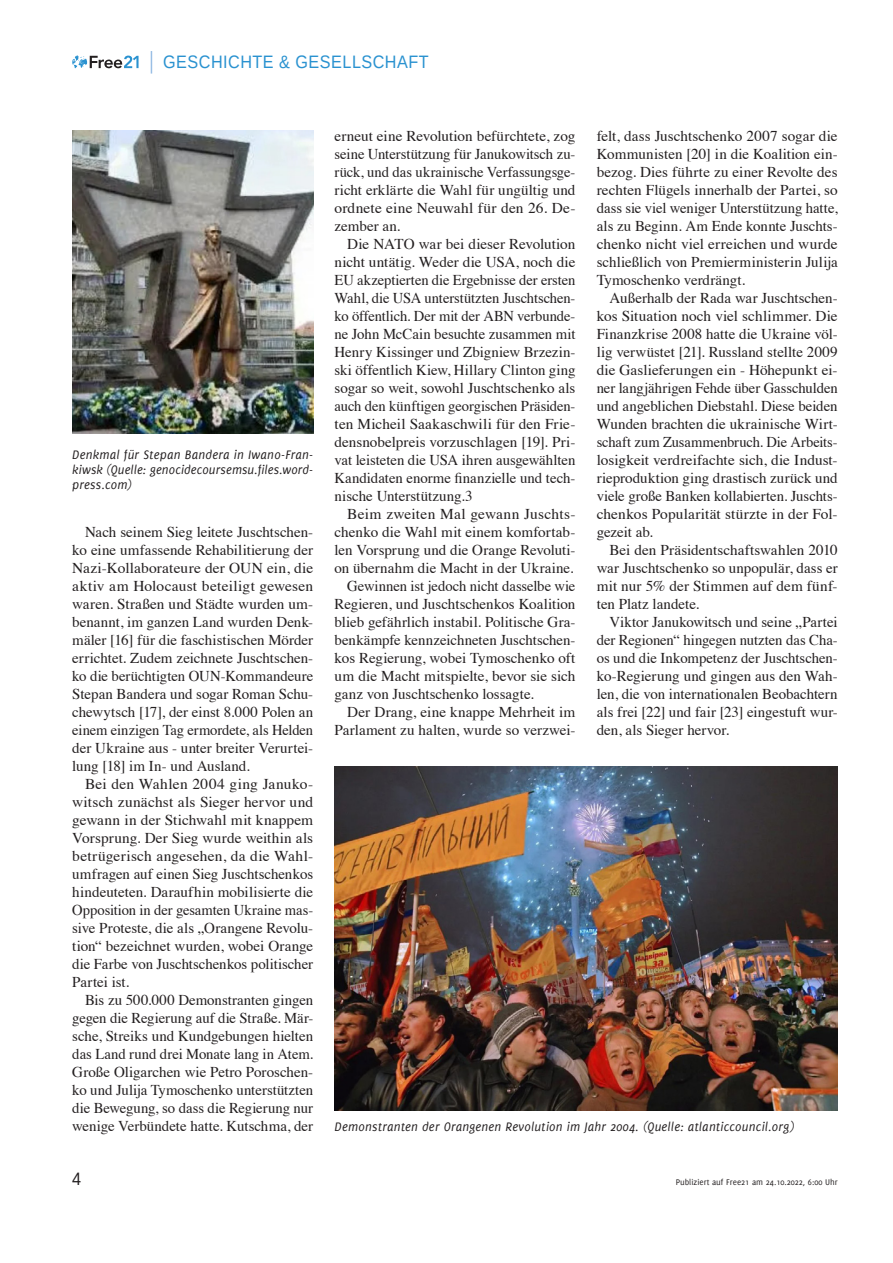
<style>
.page{position:relative;width:893px;height:1263px;background:#fff}
.page>*{position:absolute;margin:0;border:0;box-sizing:border-box;transform-origin:0 0}
.t1{font:18px "Liberation Sans";letter-spacing:.03em;color:#2a92d0;scale:.9 1}
.t2{font:18px "Liberation Sans";color:#231f20;scale:.9 1}
.t3{font:15px/18px "Times";color:#231f20;text-align:justify}
.t4{font:italic 13.5px/15px "Delicious";letter-spacing:.015em;color:#231f20;text-align:justify}
.t5{font:9px "Delicious";color:#231f20}
</style>
<div class="page">
<svg style="left:72px;top:55px;width:67px;height:13px"></svg>
<svg style="left:151px;top:51px;width:1px;height:23px"></svg>
<img style="left:72px;top:130px;width:241px;height:304px">
<img style="left:334px;top:766px;width:504px;height:345px">
<p class="t1" style="left:163px;top:51px;width:297px">GESCHICHTE &amp; GESELLSCHAFT</p>
<p class="t4" style="left:72px;top:447px;width:242px">Denkmal für Stepan Bandera in Iwano-Fran&shy;kiwsk (Quelle: genocidecoursemsu.files.word&shy;press.com)</p>
<p class="t3" style="left:72px;top:522px;width:242px;text-indent:13px">Nach seinem Sieg leitete Juschtschen&shy;ko eine umfassende Rehabilitierung der Nazi-Kollaborateure der OUN ein, die aktiv am Holocaust beteiligt gewesen waren. Straßen und Städte wurden um&shy;benannt, im ganzen Land wurden Denk&shy;mäler [16] für die faschistischen Mörder errichtet. Zudem zeichnete Juschtschen&shy;ko die berüchtigten OUN-Kommandeure Stepan Bandera und sogar Roman Schu&shy;chewytsch [17], der einst 8.000 Polen an einem einzigen Tag ermordete, als Helden der Ukraine aus - unter breiter Verurtei&shy;lung [18] im In- und Ausland.</p>
<p class="t3" style="left:72px;top:774px;width:242px;text-indent:13px">Bei den Wahlen 2004 ging Januko&shy;witsch zunächst als Sieger hervor und gewann in der Stichwahl mit knappem Vorsprung. Der Sieg wurde weithin als betrügerisch angesehen, da die Wahl&shy;umfragen auf einen Sieg Juschtschenkos hindeuteten. Daraufhin mobilisierte die Opposition in der gesamten Ukraine mas&shy;sive Proteste, die als „Orangene Revolu&shy;tion“ bezeichnet wurden, wobei Orange die Farbe von Juschtschenkos politischer Partei ist.</p>
<p class="t3" style="left:72px;top:990px;width:242px;text-indent:13px">Bis zu 500.000 Demonstranten gingen gegen die Regierung auf die Straße. Mär&shy;sche, Streiks und Kundgebungen hielten das Land rund drei Monate lang in Atem.<br>Große Oligarchen wie Petro Poroschen&shy;ko und Julija Tymoschenko unterstützten die Bewegung, so dass die Regierung nur wenige Verbündete hatte. Kutschma, der</p>
<p class="t3" style="left:334px;top:126px;width:242px">erneut eine Revolution befürchtete, zog seine Unterstützung für Janukowitsch zu&shy;rück, und das ukrainische Verfassungsge&shy;richt erklärte die Wahl für ungültig und ordnete eine Neuwahl für den 26. De&shy;zember an.</p>
<p class="t3" style="left:334px;top:234px;width:242px;text-indent:13px">Die NATO war bei dieser Revolution nicht untätig. Weder die USA, noch die EU akzeptierten die Ergebnisse der ersten Wahl, die USA unterstützten Juschtschen&shy;ko öffentlich. Der mit der ABN verbunde&shy;ne John McCain besuchte zusammen mit Henry Kissinger und Zbigniew Brzezin&shy;ski öffentlich Kiew, Hillary Clinton ging sogar so weit, sowohl Juschtschenko als auch den künftigen georgischen Präsiden&shy;ten Micheil Saakaschwili für den Frie&shy;densnobelpreis vorzuschlagen [19]. Pri&shy;vat leisteten die USA ihren ausgewählten Kandidaten enorme finanzielle und tech&shy;nische Unterstützung.3</p>
<p class="t3" style="left:347px;top:504px;width:230px">Beim zweiten Mal gewann Juschts-</p>
<p class="t3" style="left:334px;top:522px;width:242px">chenko die Wahl mit einem komfortab-</p>
<p class="t3" style="left:334px;top:540px;width:242px">len Vorsprung und die Orange Revoluti-</p>
<p class="t3" style="left:334px;top:558px;width:240px">on übernahm die Macht in der Ukraine.</p>
<p class="t3" style="left:347px;top:576px;width:230px">Gewinnen ist jedoch nicht dasselbe wie</p>
<p class="t3" style="left:334px;top:594px;width:242px">Regieren, und Juschtschenkos Koalition</p>
<p class="t3" style="left:334px;top:612px;width:242px">blieb gefährlich instabil. Politische Gra-</p>
<p class="t3" style="left:334px;top:630px;width:242px">benkämpfe kennzeichneten Juschtschen-</p>
<p class="t3" style="left:334px;top:648px;width:242px">kos Regierung, wobei Tymoschenko oft</p>
<p class="t3" style="left:334px;top:666px;width:242px">um die Macht mitspielte, bevor sie sich</p>
<p class="t3" style="left:334px;top:684px;width:201px">ganz von Juschtschenko lossagte.</p>
<p class="t3" style="left:347px;top:702px;width:230px">Der Drang, eine knappe Mehrheit im</p>
<p class="t3" style="left:334px;top:720px;width:242px">Parlament zu halten, wurde so verzwei-</p>
<p class="t3" style="left:597px;top:126px;width:242px">felt, dass Juschtschenko 2007 sogar die Kommunisten [20] in die Koalition ein&shy;bezog. Dies führte zu einer Revolte des rechten Flügels innerhalb der Partei, so dass sie viel weniger Unterstützung hatte, als zu Beginn. Am Ende konnte Juschts&shy;chenko nicht viel erreichen und wurde schließlich von Premierministerin Julija Tymoschenko verdrängt.</p>
<p class="t3" style="left:597px;top:288px;width:242px;text-indent:13px">Außerhalb der Rada war Juschtschen&shy;kos Situation noch viel schlimmer. Die Finanzkrise 2008 hatte die Ukraine völ&shy;lig verwüstet [21]. Russland stellte 2009 die Gaslieferungen ein - Höhepunkt ei&shy;ner langjährigen Fehde über Gasschulden und angeblichen Diebstahl. Diese beiden Wunden brachten die ukrainische Wirt&shy;schaft zum Zusammenbruch. Die Arbeits&shy;losigkeit verdreifachte sich, die Indust&shy;rieproduktion ging drastisch zurück und viele große Banken kollabierten. Juschts&shy;chenkos Popularität stürzte in der Fol&shy;gezeit ab.</p>
<p class="t3" style="left:597px;top:540px;width:242px;text-indent:13px">Bei den Präsidentschaftswahlen 2010 war Juschtschenko so unpopulär, dass er mit nur 5% der Stimmen auf dem fünf&shy;ten Platz landete.</p>
<p class="t3" style="left:597px;top:612px;width:242px;text-indent:13px">Viktor Janukowitsch und seine „Partei der Regionen“ hingegen nutzten das Cha&shy;os und die Inkompetenz der Juschtschen&shy;ko-Regierung und gingen aus den Wah&shy;len, die von internationalen Beobachtern als frei [22] und fair [23] eingestuft wur&shy;den, als Sieger hervor.</p>
<p class="t4" style="left:334px;top:1119px;width:461px">Demonstranten der Orangenen Revolution im Jahr 2004. (Quelle: atlanticcouncil.org)</p>
<p class="t2" style="left:72px;top:1168px;width:12px">4</p>
<p class="t5" style="left:676px;top:1177px;width:163px">Publiziert auf Free21 am 24.10.2022, 6:00 Uhr</p>
</div>
